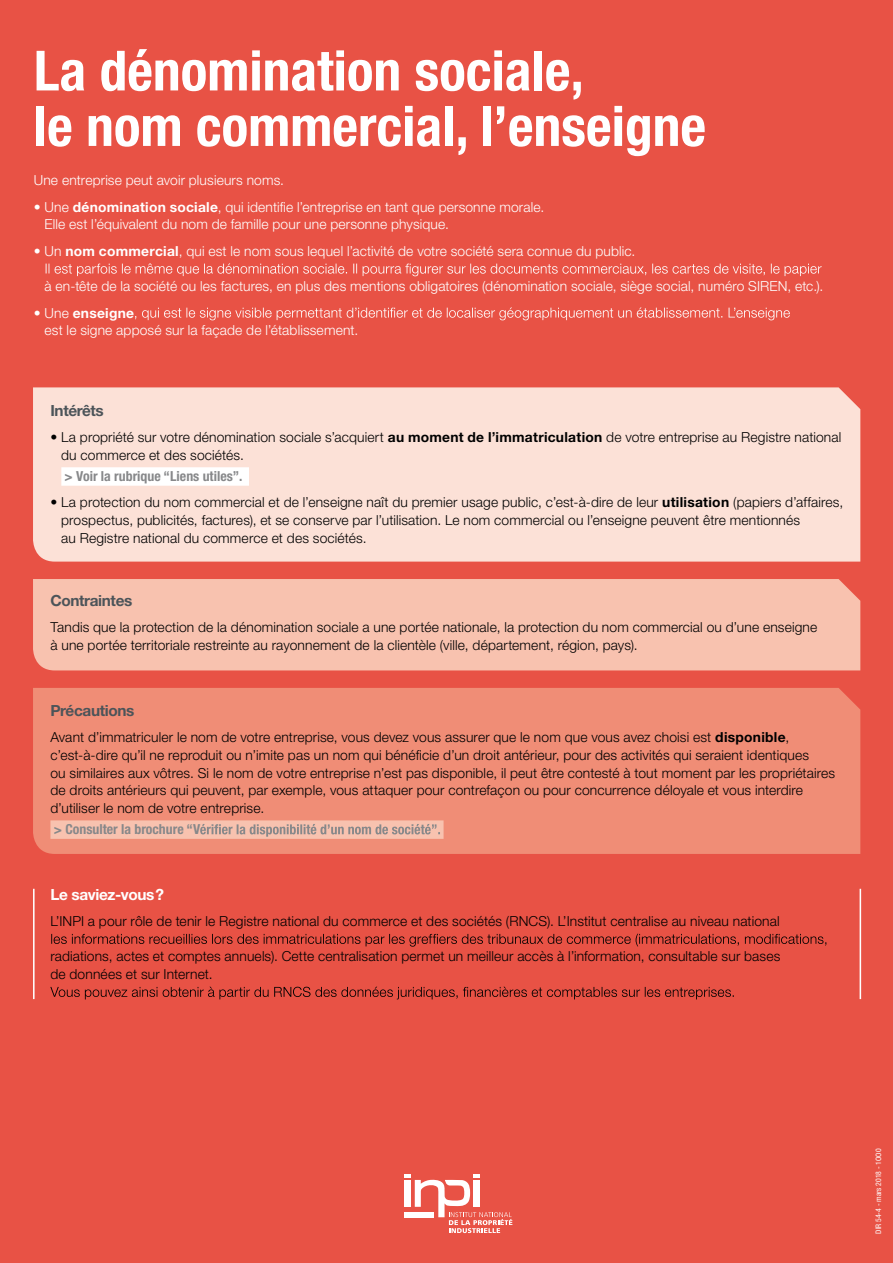
<style>
.page{position:relative;width:893px;height:1263px;background:#e85245}
.page>*{position:absolute;margin:0;border:0;box-sizing:border-box;transform-origin:0 0}
.t1{font:700 condensed 55.5px/55.5px "Helvetica Neue LT Std";color:#fff}
.t2{font:700 15.3px "Helvetica Neue LT Std";letter-spacing:-.025em;color:#4c5459}
.t3{font:700 15.3px "Helvetica Neue LT Std";letter-spacing:-.025em;color:#fff}
.t4{font:300 13.8px/17.7px "Helvetica Neue LT Std";letter-spacing:.01em;color:#000}
.t5{font:300 13.8px/17.7px "Helvetica Neue LT Std";letter-spacing:.01em;color:#fff}
.t6{font:700 condensed 13.8px "Helvetica Neue LT Std";color:#87888a}
.t7{font:condensed 7.65px "Helvetica Neue";color:#fff}
.t8{font:condensed 7.65px "Helvetica Neue LT Std";color:#fff}
.s1{font-weight:700}
.s2{font-stretch:normal}
.s3{font-family:"Helvetica Neue"}
</style>
<div class="page">
<svg style="left:46px;top:263px;width:776px;height:13px"></svg>
<svg style="left:135px;top:307px;width:655px;height:13px"></svg>
<div style="left:33px;top:387px;width:827px;height:175px;background:#fce1d7"></div>
<div style="left:61px;top:467px;width:205px;height:19px;background:#fff"></div>
<div style="left:33px;top:579px;width:827px;height:91px;background:#f8c2af"></div>
<div style="left:33px;top:688px;width:827px;height:166px;background:#f08d76"></div>
<div style="left:50px;top:820px;width:394px;height:19px;background:#f8c2af"></div>
<svg style="left:200px;top:824px;width:240px;height:13px"></svg>
<svg style="left:51px;top:934px;width:775px;height:13px"></svg>
<svg style="left:50px;top:987px;width:684px;height:12px"></svg>
<hr style="left:33px;top:889px;width:2px;height:110px;background:#fff">
<hr style="left:860px;top:889px;width:1px;height:110px;background:#fff">
<svg style="left:404px;top:1174px;width:108px;height:59px"></svg>
<div style="left:474px;top:1180px;width:6px;height:27px;background:#fff"></div>
<div style="left:404px;top:1212px;width:30px;height:5px;background:#fff"></div>
<div style="left:249px;top:465px;width:61px;height:23px;background:#fce1d7"></div>
<h1 class="t1" style="left:34px;top:42px;width:674px">La dénomination sociale,<br>le nom commercial, l’enseigne</h1>
<p class="t5" style="left:34px;top:171px;width:252px">Une entreprise peut avoir plusieurs noms.</p>
<p class="t5" style="left:45px;top:198px;width:501px;text-indent:-11px">• Une <span class="s1">dénomination sociale</span>, qui identifie l’entreprise en tant que personne morale.<br>Elle est l’équivalent du nom de famille pour une personne physique.</p>
<p class="t5" style="left:34px;top:242px;width:603px">• Un <span class="s1">nom commercial</span>, qui est le nom sous lequel l’activité de votre société sera connue du public.</p>
<p class="t5" style="left:45px;top:277px;width:780px">à en-tête de la société ou les factures, en plus des mentions obligatoires (dénomination sociale, siège social, numéro SIREN, etc.).</p>
<p class="t5" style="left:45px;top:303px;width:315px;text-indent:-11px">• Une <span class="s1">enseigne<br></span>est le signe apposé sur la façade de l’établissement.</p>
<p class="t2" style="left:50px;top:401px;width:55px">Intérêts</p>
<p class="t4" style="left:61px;top:428px;width:782px;text-indent:-11px">• La propriété sur votre dénomination sociale s’acquiert <span class="s1">au moment de l’immatriculation</span> de votre entreprise au Registre national du commerce et des sociétés.</p>
<p class="t6" style="left:65px;top:468px;width:179px">&gt; Voir la rubrique “Liens utiles”.</p>
<p class="t4" style="left:61px;top:493px;width:784px;text-indent:-11px">• La protection du nom commercial et de l’enseigne naît du premier usage public, c’est-à-dire de leur <span class="s1">utilisation</span> (papiers d’affaires, prospectus, publicités, factures), et se conserve par l’utilisation. Le nom commercial ou l’enseigne peuvent être mentionnés<br>au Registre national du commerce et des sociétés.</p>
<p class="t2" style="left:50px;top:591px;width:83px">Contraintes</p>
<p class="t4" style="left:50px;top:618px;width:768px">Tandis que la protection de la dénomination sociale a une portée nationale, la protection du nom commercial ou d’une enseigne à une portée territoriale restreinte au rayonnement de la clientèle (ville, département, région, pays).</p>
<p class="t2" style="left:50px;top:701px;width:85px">Précautions</p>
<p class="t4" style="left:50px;top:728px;width:786px">Avant d’immatriculer le nom de votre entreprise, vous devez vous assurer que le nom que vous avez choisi est <span class="s1">disponible</span>, c’est-à-dire qu’il ne reproduit ou n’imite pas un nom qui bénéficie d’un droit antérieur, pour des activités qui seraient identiques<br>ou similaires aux vôtres. Si le nom de votre entreprise n’est pas disponible, il peut être contesté à tout moment par les propriétaires de droits antérieurs qui peuvent, par exemple, vous attaquer pour contrefaçon ou pour concurrence déloyale et vous interdire d’utiliser le nom de votre entreprise.</p>
<p class="t6" style="left:54px;top:821px;width:148px">&gt; Consulter la brochure “V</p>
<p class="t3" style="left:50px;top:885px;width:115px">Le saviez-vous?</p>
<p class="t4" style="left:50px;top:912px;width:731px">L’INPI a pour rôle de tenir le Registre national du commerce et des sociétés (RNCS). L’Institut centralise au niveau national</p>
<p class="t4" style="left:50px;top:947px;width:731px">radiations, actes et comptes annuels). Cette centralisation permet un meilleur accès à l’information, consultable sur bases de données et sur Internet.</p>
<p class="t7" style="left:874px;top:1233px;width:86px;rotate:-90deg">DIR 54-4 - mars 2018 - 1<span class="s2">00</span>0</p>
<p class="t8" style="left:873px;top:1174px;width:26px;rotate:-90deg">3 5 <span class="s3">0</span></p>
</div>
